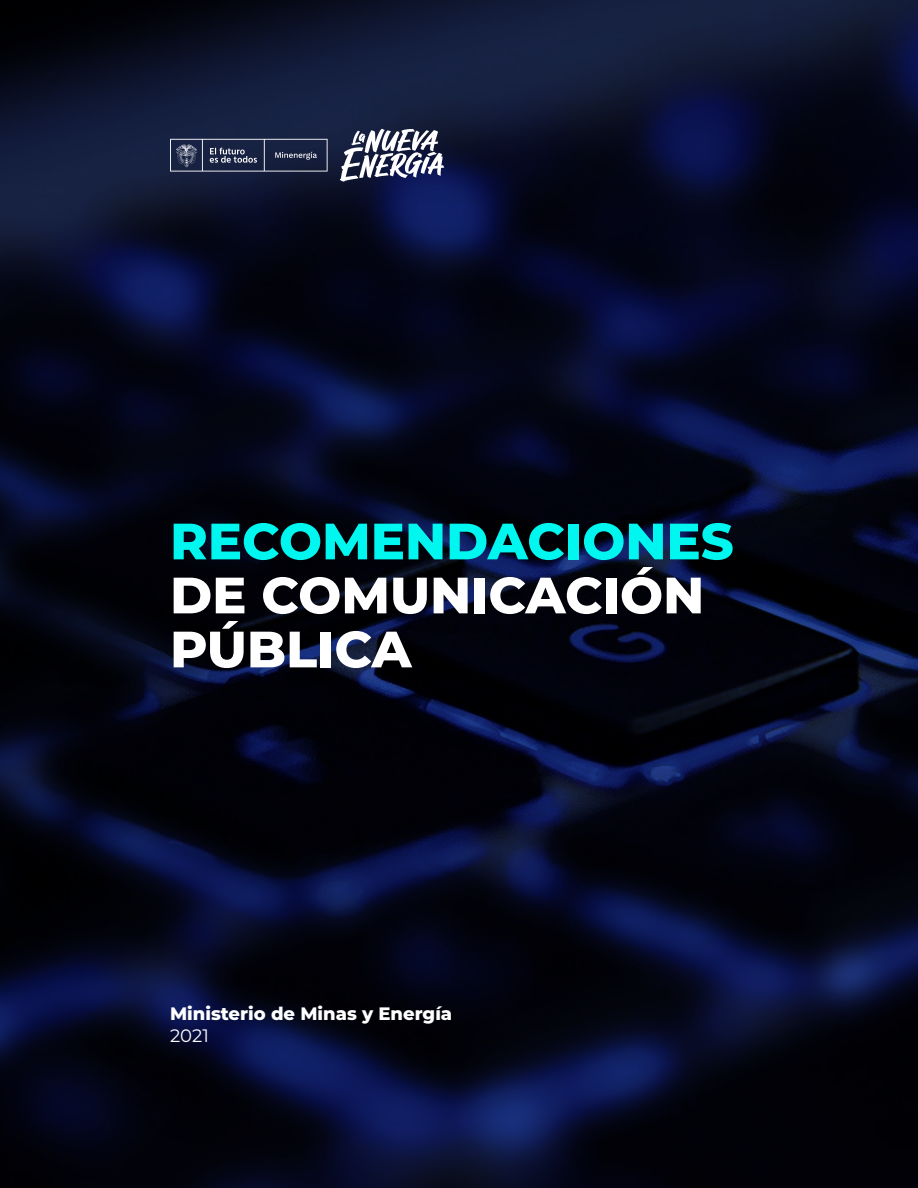
<style>
.page{position:relative;width:918px;height:1188px;background:#fff}
.page>*{position:absolute;margin:0;border:0;box-sizing:border-box;transform-origin:0 0}
.t1{font:800 51px "Montserrat";color:#fff}
.t2{font:800 51px "Montserrat";color:#00f7f0}
.t3{font:800 18px "Montserrat";color:#fff}
.t4{font:18px "Montserrat";color:#fff}
</style>
<div class="page">
<img style="left:0;top:0;width:918px;height:1188px">
<svg style="left:340px;top:129px;width:104px;height:53px"></svg>
<svg style="left:170px;top:139px;width:158px;height:33px;background:#38405b"></svg>
<p class="t2" style="left:170px;top:504px;width:565px">RECOMENDACIONES</p>
<p class="t1" style="left:170px;top:558px;width:536px">DE COMUNICACIÓN</p>
<p class="t1" style="left:170px;top:612px;width:243px">PÚBLICA</p>
<p class="t3" style="left:170px;top:1001px;width:284px">Ministerio de Minas y Energía</p>
<p class="t4" style="left:170px;top:1023px;width:40px">2021</p>
</div>
